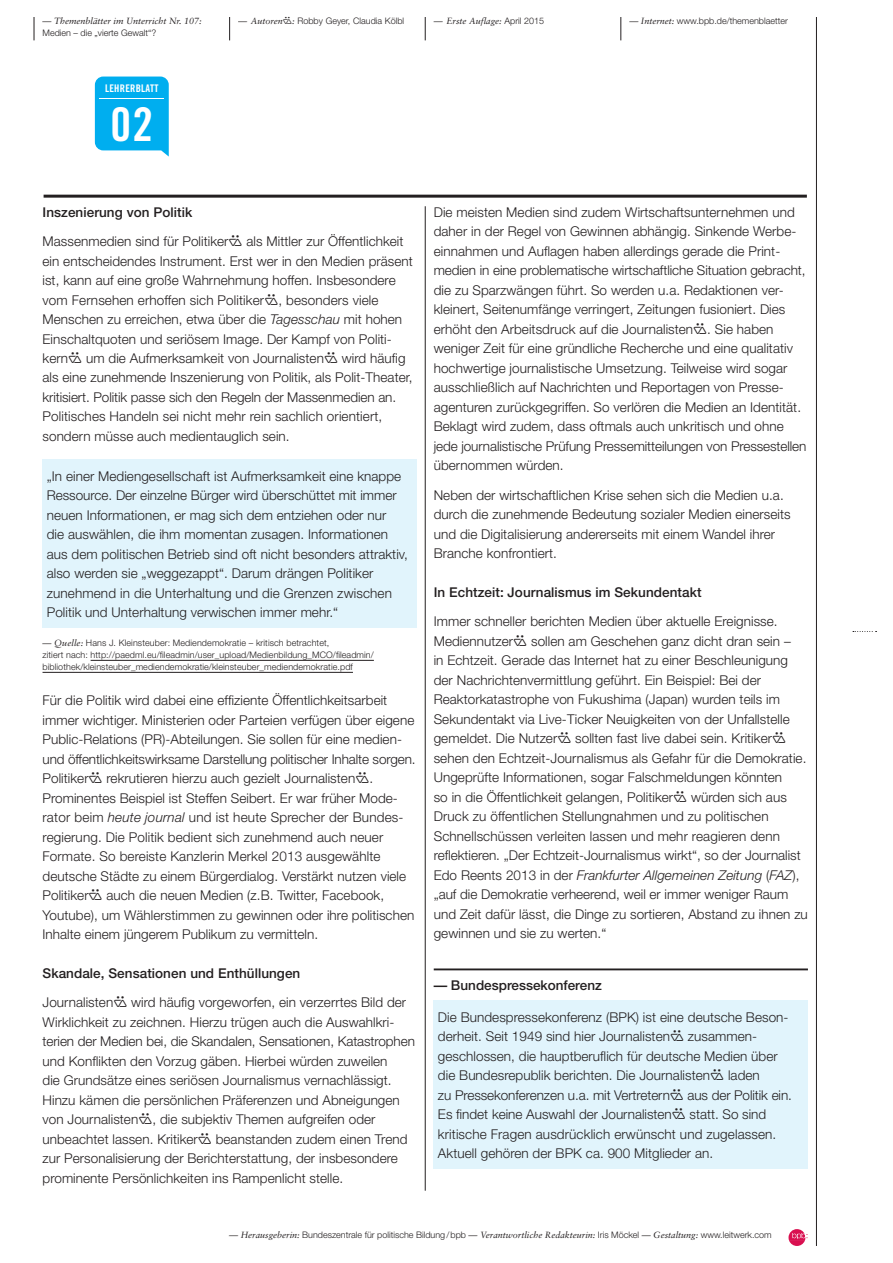
<style>
.page{position:relative;width:893px;height:1263px;background:#fff}
.page>*{position:absolute;margin:0;border:0;box-sizing:border-box;transform-origin:0 0}
.t1{font:46.5px "Trade Gothic Bold Cond Twenty";color:#fff}
.t2{font:300 13.5px/19.5px "Helvetica Neue";letter-spacing:.005em;color:#231f20}
.t3{font:500 13.5px "Helvetica Neue";letter-spacing:.005em;color:#231f20}
.t4{font:10.5px "Trade Gothic Bold Cond Twenty";letter-spacing:.025em;color:#fff}
.t5{font:300 9px/12px "Helvetica Neue";letter-spacing:.01em;color:#231f20}
.t6{font:italic 9px "Sabon";color:#231f20}
.s1{font-family:"Sabon";font-weight:400;font-style:italic}
.s2{font-family:"Iconmw 930";font-weight:400}
.s3{font-family:"Helvetica Neue";font-weight:300;font-style:normal}
.s4{font-weight:500}
.s5{font-style:italic}
</style>
<div class="page">
<hr style="left:816px;top:17px;width:1px;height:1229px;background:#231f20">
<svg style="left:853px;top:631px;width:24px;height:1px"></svg>
<svg style="left:425px;top:17px;width:1px;height:23px"></svg>
<svg style="left:229px;top:17px;width:1px;height:23px"></svg>
<svg style="left:34px;top:17px;width:1px;height:23px"></svg>
<svg style="left:621px;top:17px;width:1px;height:23px"></svg>
<svg style="left:788px;top:1229px;width:19px;height:17px"></svg>
<hr style="left:425px;top:206px;width:1px;height:985px;background:#231f20">
<hr style="left:44px;top:195px;width:763px;height:3px;background:#231f20">
<svg style="left:95px;top:77px;width:74px;height:80px;background:#16b5f0"></svg>
<hr style="left:99px;top:98px;width:65px;height:1px;background:#fff">
<div style="left:43px;top:459px;width:374px;height:169px;background:#e1f4fc"></div>
<hr style="left:434px;top:968px;width:374px;height:2px;background:#231f20">
<div style="left:434px;top:1000px;width:374px;height:169px;background:#e1f4fc"></div>
<hr style="left:91px;top:660px;width:283px;height:1px;background:#231f20">
<hr style="left:43px;top:672px;width:310px;height:1px;background:#231f20">
<p class="t6" style="left:43px;top:16px;width:161px">— Themenblätter im Unterricht Nr. 107:</p>
<p class="t5" style="left:43px;top:27px;width:115px">Medien – die „vierte Gewalt“?</p>
<p class="t4" style="left:105px;top:81px;width:55px">LEHRERBLATT</p>
<h1 class="t1" style="left:111px;top:96px;width:44px">02</h1>
<p class="t5" style="left:238px;top:15px;width:168px"><span class="s1">— Autoren</span><span class="s2">2</span><span class="s1">:</span> Robby Geyer, Claudia Kölbl</p>
<p class="t6" style="left:434px;top:16px;width:112px">— Erste Auflage: <span class="s3">April 2015</span></p>
<p class="t5" style="left:629px;top:15px;width:160px"><span class="s1">— Internet:</span> www.bpb.de/themenblaetter</p>
<p class="t2" style="left:43px;top:197px;width:362px;line-height:29.2px"><span class="s4">Inszenierung von Politik<br></span>Massenmedien sind für Politiker<span class="s2">#</span> als Mittler zur Öffentlichkeit</p>
<p class="t2" style="left:43px;top:251px;width:372px">ein entscheidendes Instrument. Erst wer in den Medien präsent ist, kann auf eine große Wahrnehmung hoffen. Insbesondere vom Fernsehen erhoffen sich Politiker<span class="s2">#</span>, besonders viele Menschen zu erreichen, etwa über die <span class="s5">Tagesschau</span> mit hohen Einschaltquoten und seriösem Image. Der Kampf von Politi&shy;kern<span class="s2">#</span> um die Aufmerksamkeit von Journalisten<span class="s2">#</span> wird häufig als eine zunehmende Inszenierung von Politik, als Polit-Theater, kritisiert. Politik passe sich den Regeln der Massenmedien an.<br>Politisches Handeln sei nicht mehr rein sachlich orientiert, sondern müsse auch medientauglich sein.</p>
<p class="t2" style="left:47px;top:466px;width:363px">„In einer Mediengesellschaft ist Aufmerksamkeit eine knappe Ressource. Der einzelne Bürger wird überschüttet mit immer neuen Informationen, er mag sich dem entziehen oder nur<br>die auswählen, die ihm momentan zusagen. Informationen aus dem politischen Betrieb sind oft nicht besonders attraktiv, also werden sie „weggezappt“. Darum drängen Politiker zunehmend in die Unterhaltung und die Grenzen zwischen Politik und Unterhaltung verwischen immer mehr.“</p>
<p class="t5" style="left:43px;top:637px;width:333px"><span class="s1">— Quelle:</span> Hans J. Kleinsteuber: Mediendemokratie – kritisch betrachtet,<br>zitiert nach: http://paedml.eu/fileadmin/user_upload/Medienbildung_MCO/fileadmin/ bibliothek/kleinsteuber_mediendemokratie/kleinsteuber_mediendemokratie.pdf</p>
<p class="t2" style="left:43px;top:690px;width:375px">Für die Politik wird dabei eine effiziente Öffentlichkeitsarbeit immer wichtiger. Ministerien oder Parteien verfügen über eigene Public-Relations (PR)-Abteilungen. Sie sollen für eine medien&shy;und öffentlichkeitswirksame Darstellung politischer Inhalte sorgen.<br>Politiker<span class="s2">#</span> rekrutieren hierzu auch gezielt Journalisten<span class="s2">#</span>.<br>Prominentes Beispiel ist Steffen Seibert. Er war früher Mode&shy;rator beim <span class="s5">heute journal</span> und ist heute Sprecher der Bundes&shy;regierung. Die Politik bedient sich zunehmend auch neuer Formate. So bereiste Kanzlerin Merkel 2013 ausgewählte deutsche Städte zu einem Bürgerdialog. Verstärkt nutzen viele Politiker<span class="s2">#</span> auch die neuen Medien (z.B. Twitter, Facebook, Youtube), um Wählerstimmen zu gewinnen oder ihre politischen Inhalte einem jüngerem Publikum zu vermitteln.</p>
<p class="t2" style="left:43px;top:958px;width:365px;line-height:29.2px"><span class="s4">Skandale, Sensationen und Enthüllungen<br></span>Journalisten<span class="s2">#</span> wird häufig vorgeworfen, ein verzerrtes Bild der</p>
<p class="t2" style="left:43px;top:1012px;width:374px">Wirklichkeit zu zeichnen. Hierzu trügen auch die Auswahlkri&shy;terien der Medien bei, die Skandalen, Sensationen, Katastrophen und Konflikten den Vorzug gäben. Hierbei würden zuweilen<br>die Grundsätze eines seriösen Journalismus vernachlässigt.<br>Hinzu kämen die persönlichen Präferenzen und Abneigungen von Journalisten<span class="s2">#</span>, die subjektiv Themen aufgreifen oder unbeachtet lassen. Kritiker<span class="s2">#</span> beanstanden zudem einen Trend zur Personalisierung der Berichterstattung, der insbesondere prominente Persönlichkeiten ins Rampenlicht stelle.</p>
<p class="t2" style="left:434px;top:202px;width:374px">Die meisten Medien sind zudem Wirtschaftsunternehmen und daher in der Regel von Gewinnen abhängig. Sinkende Werbe&shy;einnahmen und Auflagen haben allerdings gerade die Print&shy;medien in eine problematische wirtschaftliche Situation gebracht, die zu Sparzwängen führt. So werden u.a. Redaktionen ver&shy;kleinert, Seitenumfänge verringert, Zeitungen fusioniert. Dies erhöht den Arbeitsdruck auf die Journalisten<span class="s2">#</span>. Sie haben weniger Zeit für eine gründliche Recherche und eine qualitativ hochwertige journalistische Umsetzung. Teilweise wird sogar ausschließlich auf Nachrichten und Reportagen von Presse&shy;agenturen zurückgegriffen. So verlören die Medien an Identität.<br>Beklagt wird zudem, dass oftmals auch unkritisch und ohne jede journalistische Prüfung Pressemitteilungen von Pressestellen übernommen würden.</p>
<p class="t2" style="left:434px;top:485px;width:358px">Neben der wirtschaftlichen Krise sehen sich die Medien u.a. durch die zunehmende Bedeutung sozialer Medien einerseits und die Digitalisierung andererseits mit einem Wandel ihrer Branche konfrontiert.</p>
<p class="t3" style="left:434px;top:584px;width:269px">In Echtzeit: Journalismus im Sekundentakt</p>
<p class="t2" style="left:434px;top:611px;width:376px">Immer schneller berichten Medien über aktuelle Ereignisse.<br>Mediennutzer<span class="s2">#</span> sollen am Geschehen ganz dicht dran sein –<br>in Echtzeit. Gerade das Internet hat zu einer Beschleunigung der Nachrichtenvermittlung geführt. Ein Beispiel: Bei der Reaktorkatastrophe von Fukushima (Japan) wurden teils im Sekundentakt via Live-Ticker Neuigkeiten von der Unfallstelle gemeldet. Die Nutzer<span class="s2">#</span> sollten fast live dabei sein. Kritiker<span class="s2"># </span>sehen den Echtzeit-Journalismus als Gefahr für die Demokratie.<br>Ungeprüfte Informationen, sogar Falschmeldungen könnten<br>so in die Öffentlichkeit gelangen, Politiker<span class="s2">#</span> würden sich aus Druck zu öffentlichen Stellungnahmen und zu politischen Schnellschüssen verleiten lassen und mehr reagieren denn reflektieren. „Der Echtzeit-Journalismus wirkt“, so der Journalist Edo Reents 2013 in der <span class="s5">Frankfurter Allgemeinen Zeitung</span> (<span class="s5">FAZ</span>), „auf die Demokratie verheerend, weil er immer weniger Raum und Zeit dafür lässt, die Dinge zu sortieren, Abstand zu ihnen zu gewinnen und sie zu werten.“</p>
<p class="t3" style="left:434px;top:977px;width:170px">— Bundespressekonferenz</p>
<p class="t2" style="left:438px;top:1007px;width:355px">Die Bundespressekonferenz (BPK) ist eine deutsche Beson&shy;derheit. Seit 1949 sind hier Journalisten<span class="s2">#</span> zusammen&shy;geschlossen, die hauptberuflich für deutsche Medien über die Bundesrepublik berichten. Die Journalisten<span class="s2">#</span> laden<br>zu Pressekonferenzen u.a. mit Vertretern<span class="s2">#</span> aus der Politik ein.<br>Es findet keine Auswahl der Journalisten<span class="s2">#</span> statt. So sind kritische Fragen ausdrücklich erwünscht und zugelassen.<br>Aktuell gehören der BPK ca. 900 Mitglieder an.</p>
<p class="t5" style="left:229px;top:1229px;width:544px"><span class="s1">— Herausgeberin:</span> Bundeszentrale für politische Bildung/bpb <span class="s1">— Verantwortliche Redakteurin:</span> Iris Möckel <span class="s1">— Gestaltung:</span> www.leitwerk.com</p>
</div>
